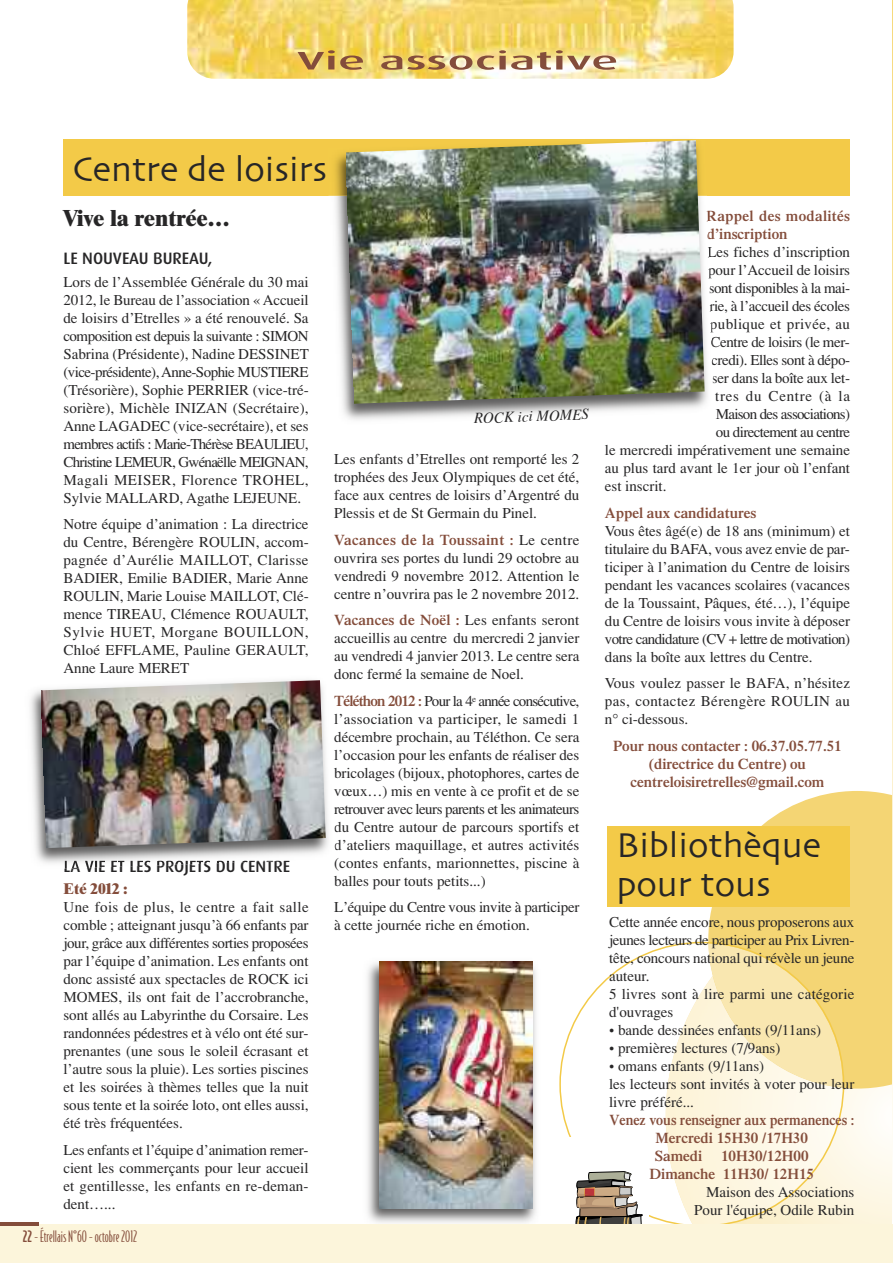
<style>
.page{position:relative;width:893px;height:1263px;background:#fff}
.page>*{position:absolute;margin:0;border:0;box-sizing:border-box;transform-origin:0 0}
.t1{font:36px/39px "Skia";color:#272627}
.t2{font:500 25.5px "Dax";color:#844d3b;scale:2 1}
.t3{font:800 22.5px "Times";color:#272627}
.t4{font:500 16.5px "Dax";color:#272627}
.t5{font:15px/18px "Times";color:#272627;text-align:justify}
.t6{font:600 15px/18px "Times";color:#844d3b;text-align:center}
.t7{font:600 15px/18px "Times";color:#844d3b;text-align:center;scale:.94 1}
.t8{font:15px/18px "Times";letter-spacing:-.02em;color:#272627}
.t9{font:15px "Times";letter-spacing:-.025em;color:#272627}
.t10{font:600 15px/18px "Times";letter-spacing:.02em;color:#844d3b}
.t11{font:15px "Bodega Sans";color:#844d3b}
.t12{font:15px "Times";letter-spacing:-.03em;color:#272627}
.t13{font:15px "Times";letter-spacing:-.045em;color:#272627}
.t14{font:15px "Times";letter-spacing:-.04em;color:#272627}
.t15{font:15px "Times";letter-spacing:.025em;color:#272627}
.t16{font:15px "Times";letter-spacing:.05em;color:#272627}
.t17{font:italic 15px "Times";color:#272627}
.t18{font:800 15px "Times";color:#844d3b}
.s1{font-weight:500}
.s2{font-weight:600;color:#844d3b}
</style>
<div class="page">
<svg style="left:694px;top:941px;width:198px;height:284px"></svg>
<svg style="left:708px;top:791px;width:184px;height:297px;background:#f5da85"></svg>
<div style="left:63px;top:139px;width:787px;height:57px;background:#f3ca48"></div>
<img style="left:335px;top:196px;width:378px;height:224px">
<svg style="left:706px;top:211px;width:2px;height:12px"></svg>
<svg style="left:707px;top:230px;width:2px;height:11px"></svg>
<svg style="left:708px;top:266px;width:2px;height:29px"></svg>
<svg style="left:709px;top:302px;width:2px;height:11px"></svg>
<svg style="left:710px;top:320px;width:2px;height:27px"></svg>
<img style="left:328px;top:153px;width:379px;height:43px">
<img style="left:346px;top:140px;width:359px;height:264px">
<img style="left:30px;top:690px;width:305px;height:179px">
<img style="left:65px;top:860px;width:200px;height:9px">
<img style="left:41px;top:680px;width:285px;height:168px">
<img style="left:362px;top:961px;width:180px;height:264px">
<img style="left:380px;top:962px;width:153px;height:246px">
<div style="left:608px;top:826px;width:242px;height:81px;background:#f3ca48"></div>
<svg style="left:561px;top:943px;width:282px;height:282px"></svg>
<svg style="left:892px;top:0;width:1px;height:1225px"></svg>
<div style="left:0;top:1225px;width:893px;height:38px;background:#fcf5db"></div>
<hr style="left:0;top:1222px;width:39px;height:4px;background:#844d3b">
<img style="left:187px;top:0;width:547px;height:79px">
<h2 class="t2" style="left:297px;top:52px;width:162px">Vie associative</h2>
<h1 class="t1" style="left:72px;top:151px;width:257px">Centre de loisirs</h1>
<h3 class="t3" style="left:63px;top:210px;width:168px">Vive la rentrée…</h3>
<p class="t4" style="left:63px;top:253px;width:151px">LE NOUVEAU BUREAU,</p>
<p class="t5" style="left:63px;top:272px;width:247px">Lors de l’Assemblée Générale du 30 mai 2012, le Bureau de l’association « Accueil de loisirs d’Etrelles » a été renouvelé. Sa composition est depuis la suivante : SIMON Sabrina (Présidente), Nadine DESSINET (vice-présidente), Anne-Sophie MUSTIERE (Trésorière), Sophie PERRIER (vice-tré&shy;sorière), Michèle INIZAN (Secrétaire), Anne LAGADEC (vice-secrétaire), et ses membres actifs : Marie-Thérèse BEAULIEU, Christine LEMEUR, Gwénaëlle MEIGNAN, Magali MEISER, Florence TROHEL, Sylvie MALLARD, Agathe LEJEUNE.</p>
<p class="t5" style="left:63px;top:515px;width:247px">Notre équipe d’animation : La directrice du Centre, Bérengère ROULIN, accom&shy;pagnée d’Aurélie MAILLOT, Clarisse BADIER, Emilie BADIER, Marie Anne ROULIN, Marie Louise MAILLOT, Clé&shy;mence TIREAU, Clémence ROUAULT, Sylvie HUET, Morgane BOUILLON, Chloé EFFLAME, Pauline GERAULT, Anne Laure MERET</p>
<p class="t4" style="left:63px;top:861px;width:228px">LA VIE ET LES PROJETS DU CENTRE</p>
<p class="t18" style="left:63px;top:883px;width:65px">Eté 2012 :</p>
<p class="t5" style="left:63px;top:898px;width:247px">Une fois de plus, le centre a fait salle comble ; atteignant jusqu’à 66 enfants par jour, grâce aux différentes sorties proposées par l’équipe d’animation. Les enfants ont donc assisté aux spectacles de ROCK ici MOMES, ils ont fait de l’accrobranche, sont allés au Labyrinthe du Corsaire. Les randonnées pédestres et à vélo ont été sur&shy;prenantes (une sous le soleil écrasant et l’autre sous la pluie). Les sorties piscines et les soirées à thèmes telles que la nuit sous tente et la soirée loto, ont elles aussi, été très fréquentées.</p>
<p class="t5" style="left:63px;top:1140px;width:247px">Les enfants et l’équipe d’animation remer&shy;cient les commerçants pour leur accueil et gentillesse, les enfants en re-deman&shy;dent…...</p>
<p class="t11" style="left:23px;top:1228px;width:116px"><span class="s1">22</span>-ÉtrellaisN°60-octobre2012</p>
<p class="t17" style="left:474px;top:412px;width:116px;rotate:-2deg">ROCK ici MOMES</p>
<p class="t5" style="left:334px;top:450px;width:247px">Les enfants d’Etrelles ont remporté les 2 trophées des Jeux Olympiques de cet été, face aux centres de loisirs d’Argentré du Plessis et de St Germain du Pinel.</p>
<p class="t5" style="left:334px;top:530px;width:247px"><span class="s2">Vacances de la Toussaint :</span> Le centre ouvrira ses portes du lundi 29 octobre au vendredi 9 novembre 2012. Attention le centre n’ouvrira pas le 2 novembre 2012.</p>
<p class="t5" style="left:334px;top:611px;width:247px"><span class="s2">Vacances de Noël :</span> Les enfants seront accueillis au centre du mercredi 2 janvier au vendredi 4 janvier 2013. Le centre sera donc fermé la semaine de Noel.</p>
<p class="t5" style="left:334px;top:691px;width:247px"><span class="s2">Téléthon 2012 :</span> Pour la 4<sup>e</sup> année consécutive, l’association va participer, le samedi 1 décembre prochain, au Téléthon. Ce sera l’occasion pour les enfants de réaliser des bricolages (bijoux, photophores, cartes de vœux…) mis en vente à ce profit et de se retrouver avec leurs parents et les animateurs du Centre autour de parcours sportifs et d’ateliers maquillage, et autres activités (contes enfants, marionnettes, piscine à balles pour touts petits...)</p>
<p class="t8" style="left:334px;top:898px;width:247px">L’équipe du Centre vous invite à participer à cette journée riche en émotion.</p>
<p class="t10" style="left:706px;top:209px;width:145px">Rappel des modalités d’inscription</p>
<p class="t5" style="left:707px;top:243px;width:144px">Les fiches d’inscription</p>
<p class="t5" style="left:708px;top:261px;width:143px">pour l’Accueil de loisirs</p>
<p class="t12" style="left:709px;top:279px;width:143px">sont disponibles à la mai-</p>
<p class="t8" style="left:709px;top:297px;width:142px">rie, à l’accueil des écoles</p>
<p class="t15" style="left:710px;top:315px;width:142px">publique et privée, au</p>
<p class="t9" style="left:711px;top:333px;width:141px">Centre de loisirs (le mer-</p>
<p class="t9" style="left:711px;top:351px;width:140px">credi). Elles sont à dépo-</p>
<p class="t5" style="left:712px;top:369px;width:140px">ser dans la boîte aux let-</p>
<p class="t16" style="left:715px;top:387px;width:136px">tres du Centre (à la</p>
<p class="t13" style="left:716px;top:405px;width:136px">Maison des associations)</p>
<p class="t14" style="left:716px;top:423px;width:136px">ou directement au centre</p>
<p class="t5" style="left:605px;top:441px;width:247px">le mercredi impérativement une semaine</p>
<p class="t5" style="left:605px;top:459px;width:247px">au plus tard avant le 1er jour où l’enfant</p>
<p class="t5" style="left:605px;top:477px;width:63px">est inscrit.</p>
<p class="t6" style="left:605px;top:505px;width:153px">Appel aux candidatures</p>
<p class="t5" style="left:605px;top:522px;width:247px">Vous êtes âgé(e) de 18 ans (minimum) et titulaire du BAFA, vous avez envie de par&shy;ticiper à l’animation du Centre de loisirs pendant les vacances scolaires (vacances de la Toussaint, Pâques, été…), l’équipe du Centre de loisirs vous invite à déposer votre candidature (CV + lettre de motivation) dans la boîte aux lettres du Centre.</p>
<p class="t5" style="left:605px;top:674px;width:247px">Vous voulez passer le BAFA, n’hésitez pas, contactez Bérengère ROULIN au n° ci-dessous.</p>
<p class="t6" style="left:613px;top:738px;width:230px">Pour nous contacter : 06.37.05.77.51 (directrice du Centre) ou centreloisiretrelles@gmail.com</p>
<h1 class="t1" style="left:616px;top:828px;width:206px">Bibliothèque pour tous</h1>
<p class="t5" style="left:609px;top:913px;width:247px;text-align:left">Cette année encore, nous proposerons aux jeunes lecteurs de participer au Prix Livren&shy;tête, concours national qui révèle un jeune auteur.<br>5 livres sont à lire parmi une catégorie d'ouvrages</p>
<p class="t5" style="left:609px;top:1021px;width:214px">• bande dessinées enfants (9/11ans)</p>
<p class="t5" style="left:609px;top:1039px;width:173px">• premières lectures (7/9ans)</p>
<p class="t5" style="left:609px;top:1057px;width:247px;text-align:left">• omans enfants (9/11ans)<br>les lecteurs sont invités à voter pour leur livre préféré...</p>
<p class="t7" style="left:609px;top:1112px;width:262px">Venez vous renseigner aux permanences :<br>Mercredi 15H30 /17H30<br>Samedi 10H30/12H00<br>Dimanche 11H30/ 12H15</p>
<p class="t5" style="left:694px;top:1183px;width:162px;text-align:right">Maison des Associations<br>Pour l'équipe, Odile Rubin</p>
</div>
